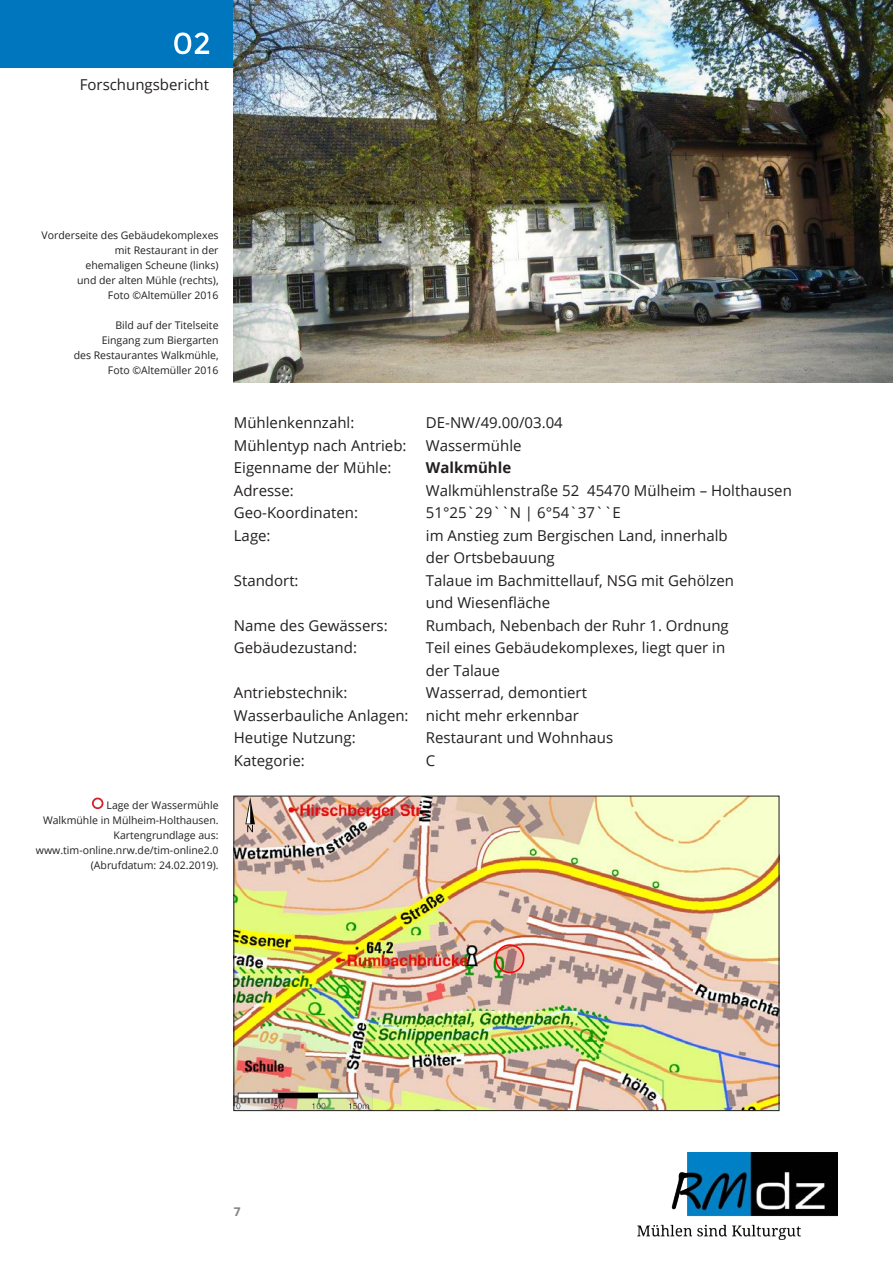
<style>
.page{position:relative;width:893px;height:1263px;background:#fff}
.page>*{position:absolute;margin:0;border:0;box-sizing:border-box;transform-origin:0 0}
.t1{font:15px "Open Sans";color:#231f20}
.t2{font:700 15px "Open Sans";color:#231f20}
.t3{font:700 12px "Open Sans";color:#808285}
.t4{font:11.25px "Helvetica";color:#333}
.t5{font:10.5px/15px "Open Sans";color:#231f20;text-align:right}
</style>
<div class="page">
<div style="left:0;top:0;width:234px;height:68px;background:#0076bf"></div>
<img style="left:638px;top:1152px;width:200px;height:88px">
<img style="left:234px;top:0;width:659px;height:383px">
<svg style="left:174px;top:33px;width:35px;height:21px"></svg>
<img style="left:236px;top:798px;width:541px;height:311px">
<div style="left:92px;top:797px;width:11px;height:12px;border:2px solid #d1232a;border-radius:50%"></div>
<p class="t1" style="left:80px;top:75px;width:131px">Forschungsbericht</p>
<p class="t5" style="left:42px;top:228px;width:179px">Vorderseite des Gebäudekomplexes mit Restaurant in der</p>
<p class="t5" style="left:86px;top:258px;width:135px">ehemaligen Scheune (links)</p>
<p class="t5" style="left:77px;top:273px;width:143px">und der alten Mühle (rechts),</p>
<p class="t5" style="left:108px;top:288px;width:112px">Foto ©Altemüller 2016</p>
<p class="t5" style="left:115px;top:318px;width:105px">Bild auf der Titelseite</p>
<p class="t5" style="left:102px;top:333px;width:118px">Eingang zum Biergarten</p>
<p class="t5" style="left:74px;top:348px;width:146px">des Restaurantes Walkmühle,</p>
<p class="t5" style="left:108px;top:363px;width:112px">Foto ©Altemüller 2016</p>
<p class="t5" style="left:107px;top:797px;width:113px">Lage der Wassermühle</p>
<p class="t5" style="left:43px;top:812px;width:177px">Walkmühle in Mülheim-Holthausen.<br>Kartengrundlage aus:</p>
<p class="t5" style="left:36px;top:842px;width:184px">www.tim-online.nrw.de/tim-online2.0 (Abrufdatum: 24.02.2019).</p>
<p class="t1" style="left:234px;top:412px;width:122px">Mühlenkennzahl:</p>
<p class="t1" style="left:426px;top:412px;width:138px">DE-NW/49.00/03.04</p>
<p class="t1" style="left:234px;top:435px;width:174px">Mühlentyp nach Antrieb:</p>
<p class="t1" style="left:426px;top:435px;width:97px">Wassermühle</p>
<p class="t1" style="left:234px;top:457px;width:159px">Eigenname der Mühle:</p>
<p class="t2" style="left:426px;top:457px;width:87px">Walkmühle</p>
<p class="t1" style="left:234px;top:480px;width:61px">Adresse:</p>
<p class="t1" style="left:426px;top:480px;width:367px">Walkmühlenstraße 52 45470 Mülheim – Holthausen</p>
<p class="t1" style="left:234px;top:502px;width:126px">Geo-Koordinaten:</p>
<p class="t1" style="left:426px;top:502px;width:196px">51°25`29``N | 6°54`37``E</p>
<p class="t1" style="left:234px;top:525px;width:38px">Lage:</p>
<p class="t1" style="left:426px;top:525px;width:303px">im Anstieg zum Bergischen Land, innerhalb</p>
<p class="t1" style="left:426px;top:547px;width:130px">der Ortsbebauung</p>
<p class="t1" style="left:234px;top:570px;width:66px">Standort:</p>
<p class="t1" style="left:426px;top:570px;width:310px">Talaue im Bachmittellauf, NSG mit Gehölzen</p>
<p class="t1" style="left:426px;top:592px;width:126px">und Wiesenfläche</p>
<p class="t1" style="left:234px;top:615px;width:155px">Name des Gewässers:</p>
<p class="t1" style="left:426px;top:615px;width:304px">Rumbach, Nebenbach der Ruhr 1. Ordnung</p>
<p class="t1" style="left:234px;top:637px;width:125px">Gebäudezustand:</p>
<p class="t1" style="left:426px;top:637px;width:301px">Teil eines Gebäudekomplexes, liegt quer in</p>
<p class="t1" style="left:426px;top:660px;width:76px">der Talaue</p>
<p class="t1" style="left:234px;top:682px;width:115px">Antriebstechnik:</p>
<p class="t1" style="left:426px;top:682px;width:163px">Wasserrad, demontiert</p>
<p class="t1" style="left:234px;top:705px;width:347px">Wasserbauliche Anlagen: nicht mehr erkennbar</p>
<p class="t1" style="left:234px;top:727px;width:123px">Heutige Nutzung:</p>
<p class="t1" style="left:426px;top:727px;width:189px">Restaurant und Wohnhaus</p>
<p class="t1" style="left:234px;top:750px;width:72px">Kategorie:</p>
<p class="t1" style="left:426px;top:750px;width:11px">C</p>
<p class="t4" style="left:242px;top:731px;width:73px">TIM-online 2.0</p>
<p class="t3" style="left:234px;top:1203px;width:8px">7</p>
</div>
